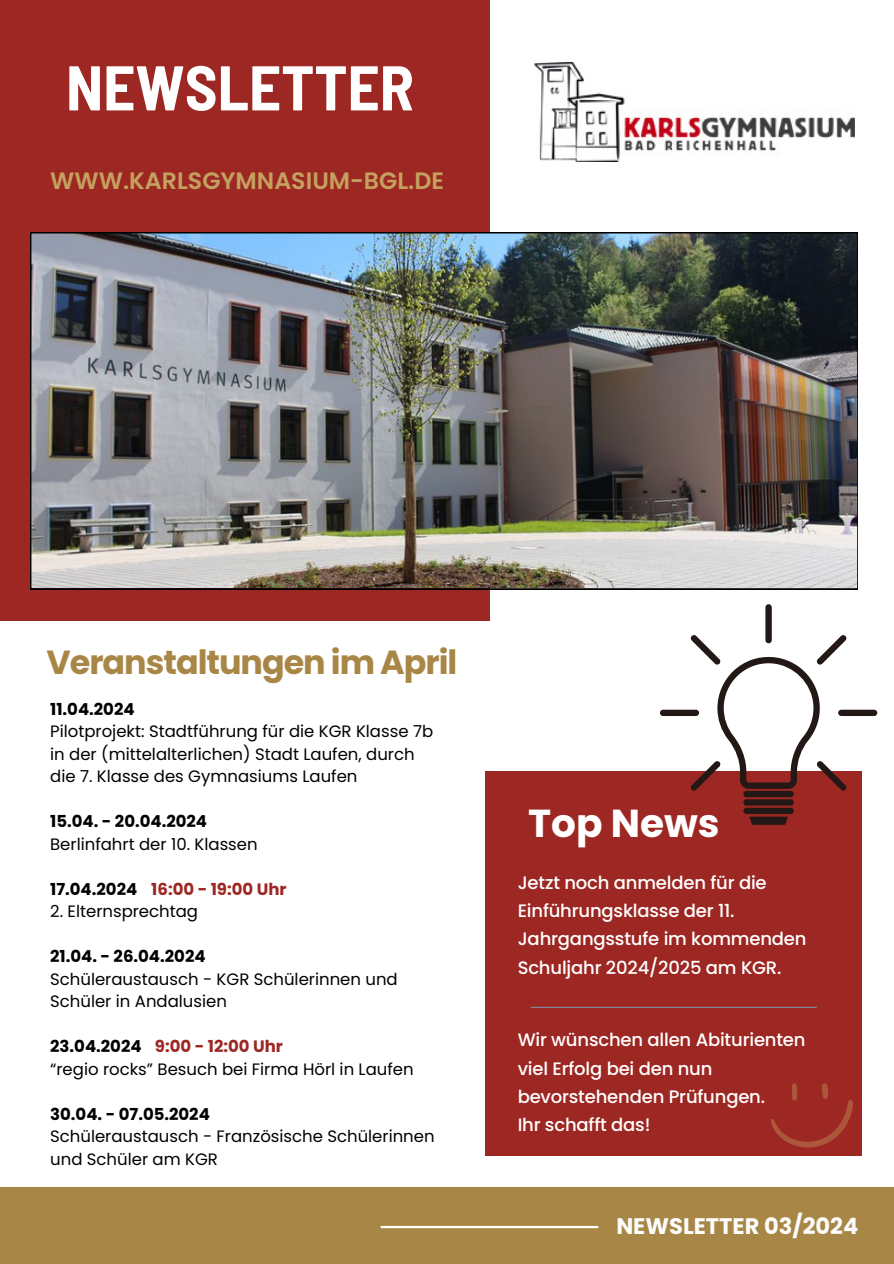
<style>
.page{position:relative;width:894px;height:1264px;background:#fff}
.page>*{position:absolute;margin:0;border:0;box-sizing:border-box;transform-origin:0 0}
.t1{font:700 semi-condensed 63px "Barlow";color:#fff}
.t2{font:700 39px "Poppins";color:#fff}
.t3{font:700 33.45px "Poppins";letter-spacing:-.03em;color:#a88746}
.t4{font:600 23.7px "Poppins";color:#c4a15f}
.t5{font:700 22.5px "Poppins";color:#fdfdfd}
.t6{font:500 18px/28.2px "Poppins";letter-spacing:-.01em;color:#fff}
.t7{font:16.5px/22.5px "Poppins";color:#000}
.t8{font:700 16.5px "Poppins";color:#000}
.t9{font:700 16.5px "Poppins";color:#9d2722}
.s1{color:#000}
</style>
<div class="page">
<div style="left:0;top:0;width:489px;height:620px;background:#9d2722"></div>
<div style="left:0;top:1186px;width:893px;height:77px;background:#a88746"></div>
<img style="left:30px;top:232px;width:827px;height:357px">
<div style="left:485px;top:771px;width:376px;height:384px;background:#9d2722"></div>
<hr style="left:530px;top:1006px;width:286px;height:1px;background:#7c93a4">
<hr style="left:380px;top:1225px;width:218px;height:3px;background:#fff">
<div style="left:743px;top:790px;width:50px;height:7px;background:#231815;border-radius:3px"></div>
<div style="left:743px;top:799px;width:50px;height:6px;background:#231815;border-radius:3px"></div>
<div style="left:743px;top:807px;width:50px;height:7px;background:#231815;border-radius:3px"></div>
<svg style="left:749px;top:816px;width:38px;height:8px"></svg>
<div style="left:765px;top:604px;width:6px;height:39px;background:#231815;border-radius:3px"></div>
<div style="left:837px;top:709px;width:40px;height:7px;background:#231815;border-radius:3px"></div>
<div style="left:659px;top:709px;width:39px;height:7px;background:#231815;border-radius:3px"></div>
<svg style="left:690px;top:634px;width:156px;height:156px"></svg>
<img style="left:535px;top:62px;width:319px;height:99px">
<svg style="left:771px;top:1083px;width:81px;height:64px"></svg>
<p class="t1" style="left:66px;top:47px;width:349px">NEWSLETTER</p>
<h5 class="t4" style="left:50px;top:164px;width:395px">WWW.KARLSGYMNASIUM-BGL.DE</h5>
<p class="t3" style="left:46px;top:639px;width:412px">Veranstaltungen im April</p>
<h4 class="t8" style="left:50px;top:697px;width:86px">11.04.2024</h4>
<p class="t7" style="left:50px;top:720px;width:384px">Pilotprojekt: Stadtführung für die KGR Klasse 7b in der (mittelalterlichen) Stadt Laufen, durch die 7. Klasse des Gymnasiums Laufen</p>
<p class="t8" style="left:50px;top:809px;width:158px">15.04. - 20.04.2024</p>
<h3 class="t7" style="left:50px;top:832px;width:209px">Berlinfahrt der 10. Klassen</h3>
<p class="t9" style="left:50px;top:877px;width:238px"><span class="s1">17.04.2024</span> 16:00 - 19:00 Uhr</p>
<p class="t7" style="left:50px;top:900px;width:149px">2. Elternsprechtag</p>
<p class="t8" style="left:50px;top:944px;width:157px">21.04. - 26.04.2024</p>
<p class="t7" style="left:50px;top:967px;width:349px">Schüleraustausch - KGR Schülerinnen und<br>Schüler in Andalusien</p>
<p class="t9" style="left:50px;top:1034px;width:234px"><span class="s1">23.04.2024</span> 9:00 - 12:00 Uhr</p>
<p class="t7" style="left:50px;top:1057px;width:365px">“regio rocks” Besuch bei Firma Hörl in Laufen</p>
<p class="t8" style="left:50px;top:1102px;width:161px">30.04. - 07.05.2024</p>
<p class="t7" style="left:50px;top:1125px;width:386px">Schüleraustausch - Französische Schülerinnen und Schüler am KGR</p>
<p class="t2" style="left:528px;top:795px;width:193px">Top News</p>
<h2 class="t6" style="left:517px;top:868px;width:290px">Jetzt noch anmelden für die<br>Einführungsklasse der 11.<br>Jahrgangsstufe im kommenden<br>Schuljahr 2024/2025 am KGR.</h2>
<p class="t6" style="left:517px;top:1025px;width:289px">Wir wünschen allen Abiturienten viel Erfolg bei den nun bevorstehenden Prüfungen.<br>Ihr schafft das!</p>
<p class="t5" style="left:616px;top:1210px;width:243px">NEWSLETTER 03/2024</p>
</div>
